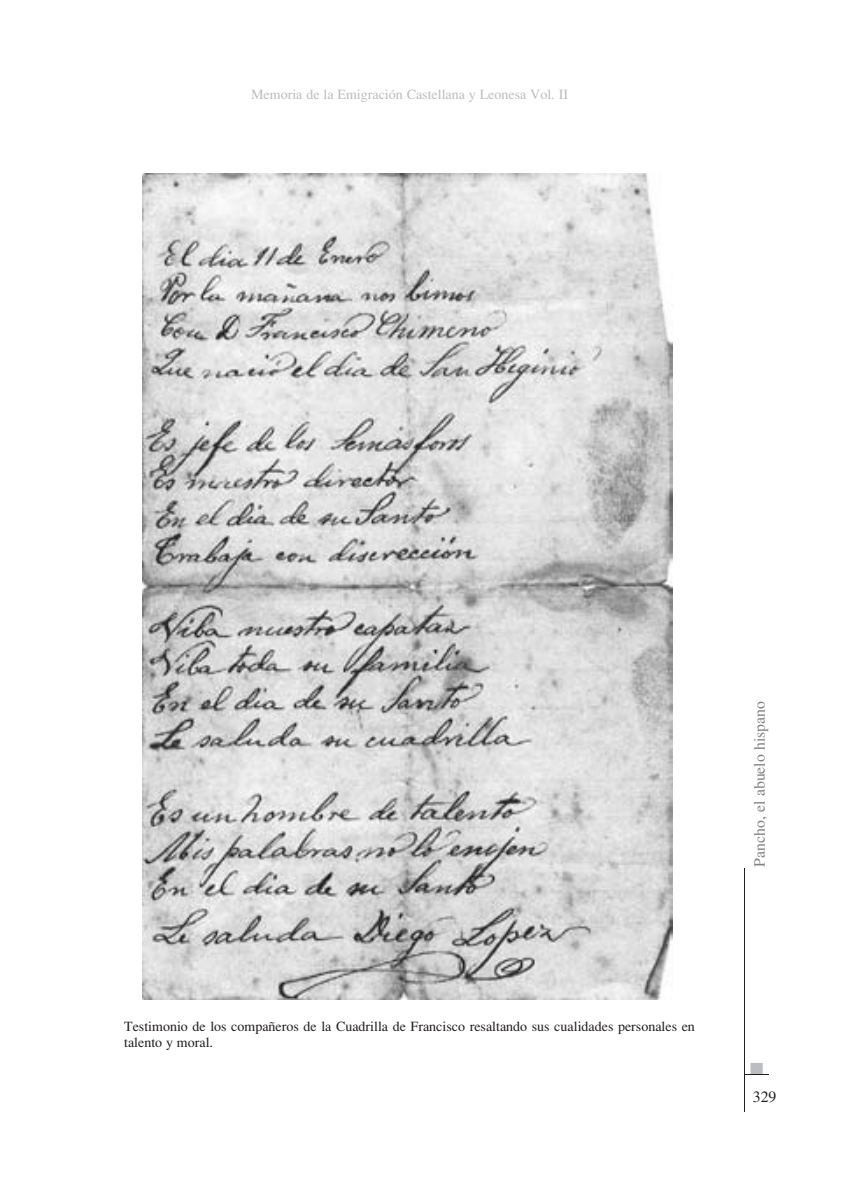
<style>
.page{position:relative;width:844px;height:1191px;background:#fff}
.page>*{position:absolute;margin:0;border:0;box-sizing:border-box;transform-origin:0 0}
.t1{font:17.5px "Zapf Dingbats ITC";color:#bcbdc0}
.t2{font:15.75px "Times";color:#808285}
.t3{font:15.75px "Times";color:#231f20}
.t4{font:14px/16.6px "Times";color:#231f20}
.t5{font:14px "Times";color:#bcbdc0}
</style>
<div class="page">
<svg style="left:744px;top:1074px;width:24px;height:1px"></svg>
<hr style="left:743px;top:868px;width:1px;height:243px;background:#231f20">
<img style="left:142px;top:174px;width:530px;height:825px">
<p class="t5" style="left:251px;top:86px;width:318px">Memoria de la Emigración Castellana y Leonesa Vol. II</p>
<p class="t2" style="left:750px;top:866px;width:167px;rotate:-90deg">Pancho, el abuelo hispano</p>
<p class="t4" style="left:124px;top:1017px;width:572px">Testimonio de los compañeros de la Cuadrilla de Francisco resaltando sus cualidades personales en talento y moral.</p>
<p class="t1" style="left:750px;top:1060px;width:15px">■</p>
<p class="t3" style="left:752px;top:1087px;width:25px">329</p>
</div>
